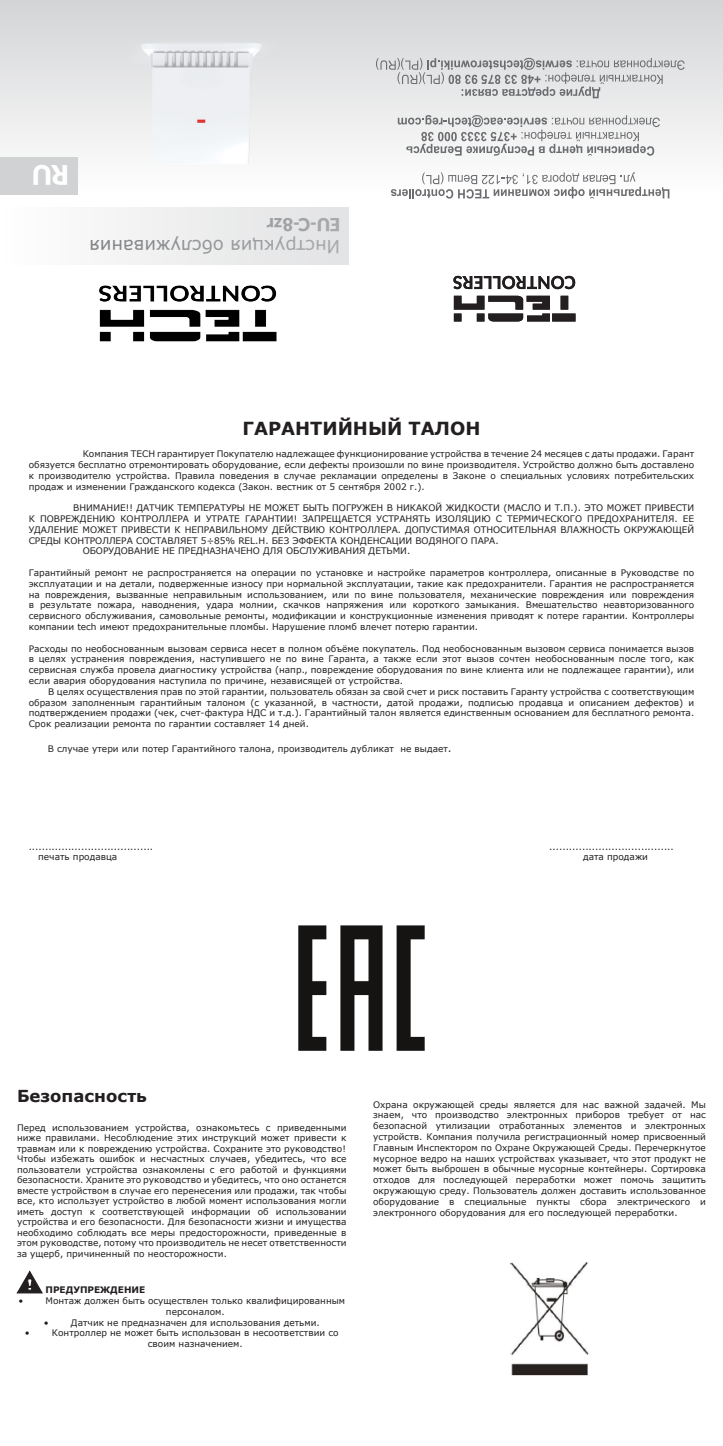
<style>
.page{position:relative;width:723px;height:1446px;background:#fff}
.page>*{position:absolute;margin:0;border:0;box-sizing:border-box;transform-origin:0 0}
.t1{font:900 27px "Lato";color:#fff}
.t2{font:18px "Verdana";color:#6f7073}
.t3{font:700 18px "Verdana";color:#231f20}
.t4{font:900 18px "Lato";color:#6f7073}
.Nagłówek_1{font:700 16.5px "Verdana";color:#231f20}
.t5{font:9px/10.8px "Verdana";color:#231f20;text-align:justify}
.t6{font:700 9px "Verdana";color:#231f20}
.s1{font-size:10.5px}
</style>
<div class="page">
<div style="left:0;top:0;width:723px;height:193px;background:linear-gradient(to bottom,#d3d4d6,#fefefe)"></div>
<div style="left:4px;top:207px;width:345px;height:57px;background:linear-gradient(to right,#fefefe,#e1e2e3)"></div>
<svg style="left:17px;top:1271px;width:25px;height:22px"></svg>
<img style="left:71px;top:17px;width:262px;height:176px">
<img style="left:510px;top:1262px;width:79px;height:114px">
<img style="left:99px;top:285px;width:178px;height:57px">
<div style="left:0;top:157px;width:78px;height:38px;background:#d1d2d4"></div>
<svg style="left:454px;top:296px;width:121px;height:25px"></svg>
<svg style="left:453px;top:276px;width:122px;height:13px"></svg>
<svg style="left:391px;top:172px;width:278px;height:27px"></svg>
<svg style="left:398px;top:115px;width:262px;height:41px"></svg>
<svg style="left:376px;top:58px;width:309px;height:40px;background:#cecfd1"></svg>
<img style="left:299px;top:925px;width:125px;height:125px">
<p class="t1" style="left:69px;top:191px;width:38px;rotate:-180deg">RU</p>
<p class="t4" style="left:340px;top:235px;width:75px;rotate:-180deg">EU-C-8zr</p>
<p class="t2" style="left:340px;top:259px;width:252px;rotate:-180deg">Инструкция обслуживания</p>
<p class="t3" style="left:243px;top:416px;width:239px">ГАРАНТИЙНЫЙ ТАЛОН</p>
<p class="t5" style="left:29px;top:448px;width:667px;text-indent:54px">Компания TECH гарантирует Покупателю надлежащее функционирование устройства в течение 24 месяцев с даты продажи. Гарант обязуется бесплатно отремонтировать оборудование, если дефекты произошли по вине производителя. Устройство должно быть доставлено к производителю устройства. Правила поведения в случае рекламации определены в Законе о специальных условиях потребительских продаж и изменении Гражданского кодекса (Закон. вестник от 5 сентября 2002 г.).</p>
<p class="t5" style="left:29px;top:502px;width:667px;text-indent:45px">ВНИМАНИЕ!! ДАТЧИК ТЕМПЕРАТУРЫ НЕ МОЖЕТ БЫТЬ ПОГРУЖЕН В НИКАКОЙ ЖИДКОСТИ (МАСЛО И Т.П.). ЭТО МОЖЕТ ПРИВЕСТИ К ПОВРЕЖДЕНИЮ КОНТРОЛЛЕРА И УТРАТЕ ГАРАНТИИ! ЗАПРЕЩАЕТСЯ УСТРАНЯТЬ ИЗОЛЯЦИЮ С ТЕРМИЧЕСКОГО ПРЕДОХРАНИТЕЛЯ. ЕЕ УДАЛЕНИЕ МОЖЕТ ПРИВЕСТИ К НЕПРАВИЛЬНОМУ ДЕЙСТВИЮ КОНТРОЛЛЕРА. ДОПУСТИМАЯ ОТНОСИТЕЛЬНАЯ ВЛАЖНОСТЬ ОКРУЖАЮЩЕЙ СРЕДЫ КОНТРОЛЛЕРА СОСТАВЛЯЕТ 5÷85% REL.H. БЕЗ ЭФФЕКТА КОНДЕНСАЦИИ ВОДЯНОГО ПАРА.</p>
<p class="t5" style="left:83px;top:545px;width:329px">ОБОРУДОВАНИЕ НЕ ПРЕДНАЗНАЧЕНО ДЛЯ ОБСЛУЖИВАНИЯ ДЕТЬМИ.</p>
<p class="t5" style="left:29px;top:567px;width:667px">Гарантийный ремонт не распространяется на операции по установке и настройке параметров контроллера, описанные в Руководстве по эксплуатации и на детали, подверженные износу при нормальной эксплуатации, такие как предохранители. Гарантия не распространяется на повреждения, вызванные неправильным использованием, или по вине пользователя, механические повреждения или повреждения в результате пожара, наводнения, удара молнии, скачков напряжения или короткого замыкания. Вмешательство неавторизованного сервисного обслуживания, самовольные ремонты, модификации и конструкционные изменения приводят к потере гарантии. Контроллеры компании tech имеют предохранительные пломбы. Нарушение пломб влечет потерю гарантии.</p>
<p class="t5" style="left:29px;top:643px;width:667px">Расходы по необоснованным вызовам сервиса несет в полном объёме покупатель. Под необоснованным вызовом сервиса понимается вызов в целях устранения повреждения, наступившего не по вине Гаранта, а также если этот вызов сочтен необоснованным после того, как сервисная служба провела диагностику устройства (напр., повреждение оборудования по вине клиента или не подлежащее гарантии), или если авария оборудования наступила по причине, независящей от устройства.</p>
<p class="t5" style="left:29px;top:686px;width:667px;text-indent:20px">В целях осуществления прав по этой гарантии, пользователь обязан за свой счет и риск поставить Гаранту устройства с соответствующим образом заполненным гарантийным талоном (с указанной, в частности, датой продажи, подписью продавца и описанием дефектов) и подтверждением продажи (чек, счет-фактура НДС и т.д.). Гарантийный талон является единственным основанием для бесплатного ремонта.<br>Срок реализации ремонта по гарантии составляет 14 дней.</p>
<p class="t5" style="left:48px;top:743px;width:405px">В случае утери или потер Гарантийного талона, производитель дубликат не выдает<span class="s1">.</span></p>
<p class="t5" style="left:29px;top:841px;width:126px">......................................</p>
<p class="t5" style="left:549px;top:841px;width:126px">......................................</p>
<p class="t5" style="left:38px;top:851px;width:81px">печать продавца</p>
<p class="t5" style="left:583px;top:851px;width:66px">дата продажи</p>
<p class="Nagłówek_1" style="left:17px;top:1084px;width:131px">Безопасность</p>
<p class="t5" style="left:17px;top:1122px;width:331px">Перед использованием устройства, ознакомьтесь с приведенными ниже правилами. Несоблюдение этих инструкций может привести к травмам или к повреждению устройства. Сохраните это руководство!</p>
<p class="t5" style="left:17px;top:1154px;width:331px">Чтобы избежать ошибок и несчастных случаев, убедитесь, что все пользователи устройства ознакомлены с его работой и функциями безопасности. Храните это руководство и убедитесь, что оно останется вместе устройством в случае его перенесения или продажи, так чтобы все, кто использует устройство в любой момент использования могли иметь доступ к соответствующей информации об использовании устройства и его безопасности. Для безопасности жизни и имущества необходимо соблюдать все меры предосторожности, приведенные в этом руководстве, потому что производитель не несет ответственности за ущерб, причиненный по неосторожности.</p>
<p class="t6" style="left:46px;top:1283px;width:101px">ПРЕДУПРЕЖДЕНИЕ</p>
<p class="t5" style="left:18px;top:1295px;width:6px">•</p>
<p class="t5" style="left:45px;top:1295px;width:301px;text-align:center">Монтаж должен быть осуществлен только квалифицированным персоналом.</p>
<p class="t5" style="left:44px;top:1317px;width:6px">•</p>
<p class="t5" style="left:71px;top:1317px;width:250px">Датчик не предназначен для использования детьми.</p>
<p class="t5" style="left:25px;top:1327px;width:6px">•</p>
<p class="t5" style="left:52px;top:1327px;width:288px;text-align:center">Контроллер не может быть использован в несоответствии со своим назначением.</p>
<p class="t5" style="left:373px;top:1098px;width:334px">Охрана окружающей среды является для нас важной задачей. Мы знаем, что производство электронных приборов требует от нас безопасной утилизации отработанных элементов и электронных устройств. Компания получила регистрационный номер присвоенный Главным Инспектором по Охране Окружающей Среды. Перечеркнутое мусорное ведро на наших устройствах указывает, что этот продукт не может быть выброшен в обычные мусорные контейнеры. Сортировка отходов для последующей переработки может помочь защитить окружающую среду. Пользователь должен доставить использованное оборудование в специальные пункты сбора электрического и электронного оборудования для его последующей переработки.</p>
</div>
